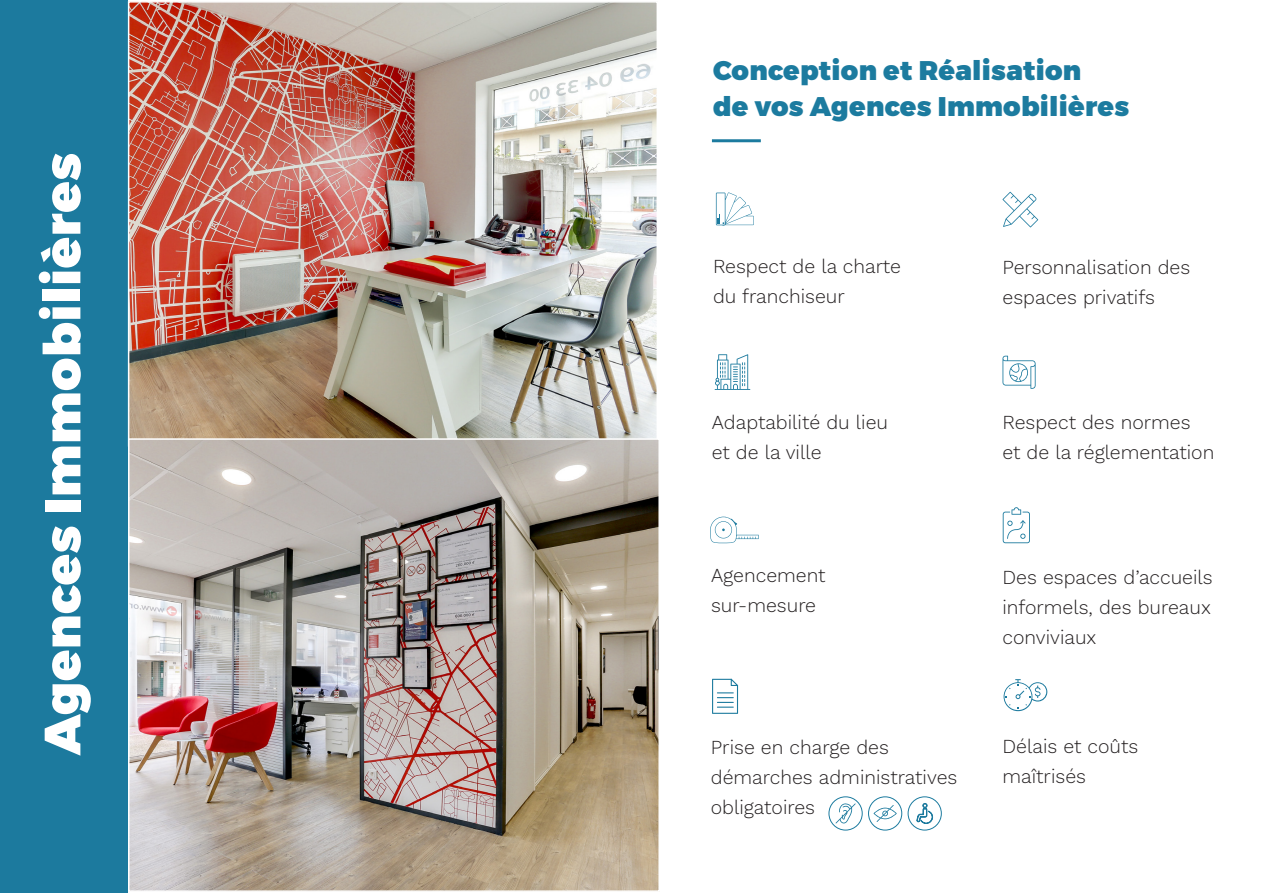
<style>
.page{position:relative;width:1263px;height:893px;background:#fff}
.page>*{position:absolute;margin:0;border:0;box-sizing:border-box;transform-origin:0 0}
.t1{font:900 51px "Montserrat";letter-spacing:.01em;color:#fff}
.t2{font:900 27px "Montserrat";letter-spacing:.01em;color:#1c7b9f}
.t3{font:300 19.5px/30px "Work Sans";color:#231f20}
</style>
<div class="page">
<div style="left:0;top:0;width:128px;height:893px;background:#1c7a9e"></div>
<img style="left:131px;top:4px;width:524px;height:434px">
<img style="left:131px;top:441px;width:526px;height:448px">
<div style="left:128px;top:438px;width:532px;height:454px;border:2px solid #fff"></div>
<svg style="left:1002px;top:192px;width:36px;height:35px"></svg>
<svg style="left:716px;top:192px;width:38px;height:34px"></svg>
<svg style="left:715px;top:354px;width:35px;height:36px"></svg>
<svg style="left:1002px;top:356px;width:33px;height:33px"></svg>
<svg style="left:712px;top:679px;width:26px;height:35px"></svg>
<svg style="left:710px;top:517px;width:49px;height:26px"></svg>
<div style="left:828px;top:796px;width:34px;height:34px;border:1px solid #1c7b9f;border-radius:50%"></div>
<div style="left:868px;top:796px;width:34px;height:34px;border:1px solid #1c7b9f;border-radius:50%"></div>
<div style="left:908px;top:796px;width:34px;height:34px;border:1px solid #1c7b9f;border-radius:50%"></div>
<hr style="left:712px;top:139px;width:49px;height:3px;background:#1c7b9f">
<svg style="left:835px;top:803px;width:20px;height:20px"></svg>
<svg style="left:916px;top:803px;width:17px;height:21px"></svg>
<svg style="left:873px;top:805px;width:24px;height:17px"></svg>
<svg style="left:1003px;top:679px;width:44px;height:32px"></svg>
<svg style="left:1003px;top:507px;width:27px;height:36px"></svg>
<p class="t1" style="left:30px;top:755px;width:604px;rotate:-90deg">Agences Immobilières</p>
<p class="t2" style="left:713px;top:54px;width:370px">Conception et Réalisation</p>
<p class="t2" style="left:713px;top:90px;width:418px">de vos Agences Immobilières</p>
<p class="t3" style="left:713px;top:251px;width:189px">Respect de la charte du franchiseur</p>
<p class="t3" style="left:1002px;top:251px;width:189px">Personnalisation des espaces privatifs</p>
<p class="t3" style="left:712px;top:406px;width:178px">Adaptabilité du lieu</p>
<p class="t3" style="left:712px;top:436px;width:111px">et de la ville</p>
<p class="t3" style="left:711px;top:560px;width:116px">Agencement</p>
<p class="t3" style="left:711px;top:590px;width:107px">sur-mesure</p>
<p class="t3" style="left:711px;top:731px;width:248px">Prise en charge des démarches administratives obligatoires</p>
<p class="t3" style="left:1002px;top:407px;width:190px">Respect des normes</p>
<p class="t3" style="left:1002px;top:437px;width:213px">et de la réglementation</p>
<p class="t3" style="left:1002px;top:562px;width:212px;text-align:justify">Des espaces d’accueils informels, des bureaux conviviaux</p>
<p class="t3" style="left:1002px;top:730px;width:137px">Délais et coûts maîtrisés</p>
</div>
